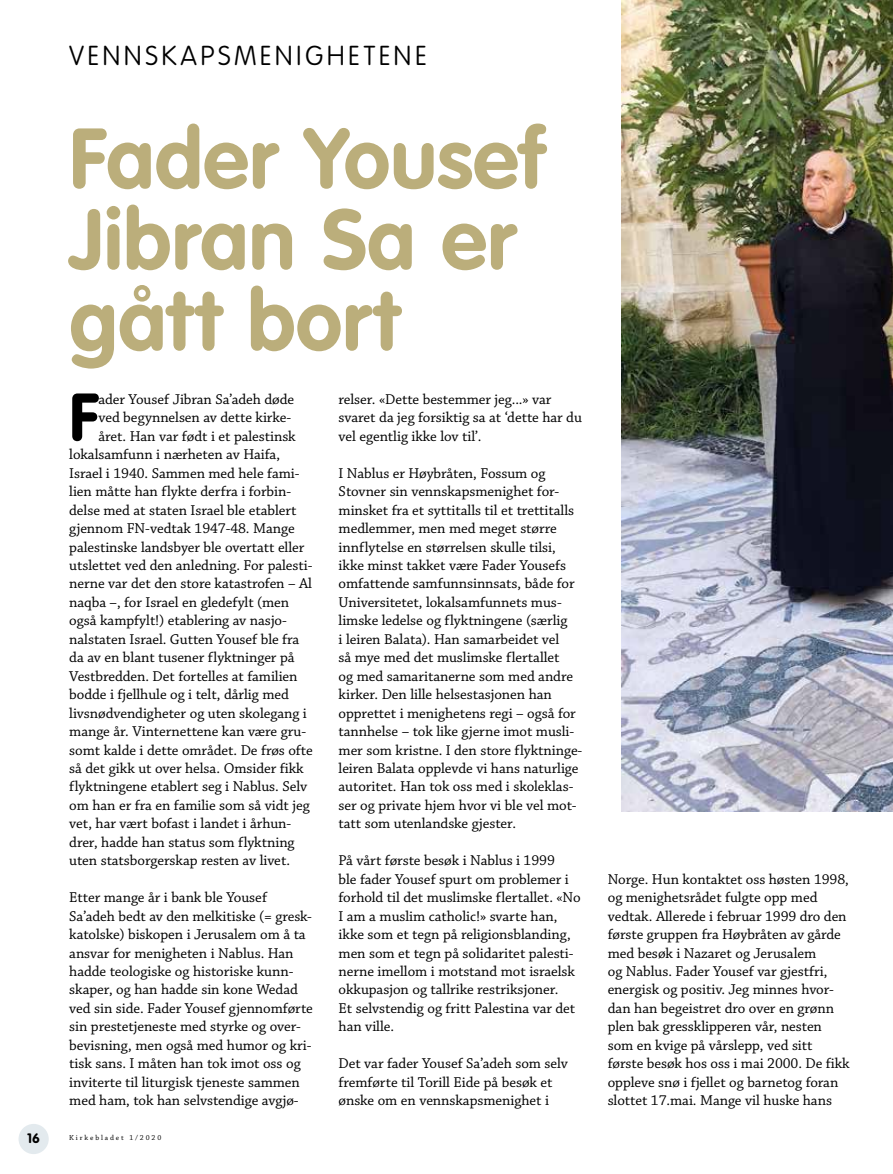
<style>
.page{position:relative;width:893px;height:1174px;background:#fff}
.page>*{position:absolute;margin:0;border:0;box-sizing:border-box;transform-origin:0 0}
.t1{font:700 84px/81px "VAG Rounded";letter-spacing:.005em;color:#bbae7b}
.t2{font:700 66.45px "VAG Rounded";color:#000}
.t3{font:100 27px "VAG Rounded";letter-spacing:.13em;color:#000}
.t4{font:15px/18.5px "Chaparral Pro";letter-spacing:-.005em;color:#000}
.t5{font:700 13.5px "VAG Rounded";color:#000}
.t6{font:7.5px "Chaparral Pro";letter-spacing:.25em;color:#000}
</style>
<div class="page">
<img style="left:622px;top:0;width:271px;height:811px">
<div style="left:19px;top:1123px;width:30px;height:31px;background:#e3eaee;border-radius:50%"></div>
<h3 class="t3" style="left:69px;top:40px;width:359px">VENNSKAPSMENIGHETENE</h3>
<h1 class="t1" style="left:69px;top:117px;width:476px">Fader Yousef<br>Jibran Sa er gått bort</h1>
<p class="t4" style="left:339px;top:390px;width:245px">relser. «Dette bestemmer jeg...» var svaret da jeg forsiktig sa at ‘dette har du vel egentlig ikke lov til’.</p>
<p class="t4" style="left:339px;top:464px;width:245px">I Nablus er Høybråten, Fossum og Stovner sin vennskapsmenighet for&shy;minsket fra et syttitalls til et trettitalls medlemmer, men med meget større innflytelse en størrelsen skulle tilsi, ikke minst takket være Fader Yousefs omfattende samfunnsinnsats, både for Universitetet, lokalsamfunnets mus&shy;limske ledelse og flyktningene (særlig<br>i leiren Balata). Han samarbeidet vel<br>så mye med det muslimske flertallet<br>og med samaritanerne som med andre kirker. Den lille helsestasjonen han opprettet i menighetens regi – også for tannhelse – tok like gjerne imot musli&shy;mer som kristne. I den store flyktninge&shy;leiren Balata opplevde vi hans naturlige autoritet. Han tok oss med i skoleklas&shy;ser og private hjem hvor vi ble vel mot&shy;tatt som utenlandske gjester.</p>
<p class="t4" style="left:339px;top:852px;width:244px">På vårt første besøk i Nablus i 1999<br>ble fader Yousef spurt om problemer i forhold til det muslimske flertallet. «No I am a muslim catholic!» svarte han, ikke som et tegn på religionsblanding, men som et tegn på solidaritet palesti&shy;nerne imellom i motstand mot israelsk okkupasjon og tallrike restriksjoner.<br>Et selvstendig og fritt Palestina var det han ville.</p>
<p class="t4" style="left:339px;top:1055px;width:231px">Det var fader Yousef Sa’adeh som selv fremførte til Torill Eide på besøk et ønske om en vennskapsmenighet i</p>
<h2 class="t2" style="left:69px;top:378px;width:31px">F</h2>
<p class="t4" style="left:98px;top:390px;width:197px">ader Yousef Jibran Sa’adeh døde</p>
<p class="t4" style="left:98px;top:409px;width:194px">ved begynnelsen av dette kirke-</p>
<p class="t4" style="left:98px;top:427px;width:199px">året. Han var født i et palestinsk</p>
<p class="t4" style="left:69px;top:446px;width:213px">lokalsamfunn i nærheten av Haifa,</p>
<p class="t4" style="left:69px;top:464px;width:232px">Israel i 1940. Sammen med hele fami-</p>
<p class="t4" style="left:69px;top:483px;width:223px">lien måtte han flykte derfra i forbin-</p>
<p class="t4" style="left:69px;top:501px;width:229px">delse med at staten Israel ble etablert</p>
<p class="t4" style="left:69px;top:519px;width:227px">gjennom FN-vedtak 1947-48. Mange</p>
<p class="t4" style="left:69px;top:538px;width:237px">palestinske landsbyer ble overtatt eller</p>
<p class="t4" style="left:69px;top:556px;width:245px">utslettet ved den anledning. For palesti-</p>
<p class="t4" style="left:69px;top:575px;width:244px">nerne var det den store katastrofen – Al</p>
<p class="t4" style="left:69px;top:593px;width:221px">naqba –, for Israel en gledefylt (men</p>
<p class="t4" style="left:69px;top:612px;width:219px">også kampfylt!) etablering av nasjo-</p>
<p class="t4" style="left:69px;top:630px;width:232px">nalstaten Israel. Gutten Yousef ble fra</p>
<p class="t4" style="left:69px;top:649px;width:227px">da av en blant tusener flyktninger på</p>
<p class="t4" style="left:69px;top:667px;width:230px">Vestbredden. Det fortelles at familien</p>
<p class="t4" style="left:69px;top:686px;width:221px">bodde i fjellhule og i telt, dårlig med</p>
<p class="t4" style="left:69px;top:704px;width:239px">livsnødvendigheter og uten skolegang i</p>
<p class="t4" style="left:69px;top:722px;width:238px">mange år. Vinternettene kan være gru-</p>
<p class="t4" style="left:69px;top:741px;width:245px">somt kalde i dette området. De frøs ofte</p>
<p class="t4" style="left:69px;top:759px;width:236px">så det gikk ut over helsa. Omsider fikk</p>
<p class="t4" style="left:69px;top:778px;width:239px">flyktningene etablert seg i Nablus. Selv</p>
<p class="t4" style="left:69px;top:796px;width:242px">om han er fra en familie som så vidt jeg</p>
<p class="t4" style="left:69px;top:815px;width:224px">vet, har vært bofast i landet i århun-</p>
<p class="t4" style="left:69px;top:833px;width:227px">drer, hadde han status som flyktning</p>
<p class="t4" style="left:69px;top:852px;width:222px">uten statsborgerskap resten av livet.</p>
<p class="t4" style="left:69px;top:888px;width:245px">Etter mange år i bank ble Yousef Sa’adeh bedt av den melkitiske (= gresk&shy;katolske) biskopen i Jerusalem om å ta ansvar for menigheten i Nablus. Han hadde teologiske og historiske kunn&shy;skaper, og han hadde sin kone Wedad ved sin side. Fader Yousef gjennomførte sin prestetjeneste med styrke og over&shy;bevisning, men også med humor og kri&shy;tisk sans. I måten han tok imot oss og inviterte til liturgisk tjeneste sammen med ham, tok han selvstendige avgjø-</p>
<p class="t5" style="left:27px;top:1130px;width:14px">16</p>
<p class="t6" style="left:69px;top:1133px;width:94px">Kirkebladet 1/2020</p>
<p class="t4" style="left:608px;top:870px;width:244px">Norge. Hun kontaktet oss høsten 1998, og menighetsrådet fulgte opp med vedtak. Allerede i februar 1999 dro den første gruppen fra Høybråten av gårde med besøk i Nazaret og Jerusalem<br>og Nablus. Fader Yousef var gjestfri, energisk og positiv. Jeg minnes hvor&shy;dan han begeistret dro over en grønn plen bak gressklipperen vår, nesten som en kvige på vårslepp, ved sitt første besøk hos oss i mai 2000. De fikk oppleve snø i fjellet og barnetog foran slottet 17.mai. Mange vil huske hans</p>
</div>
